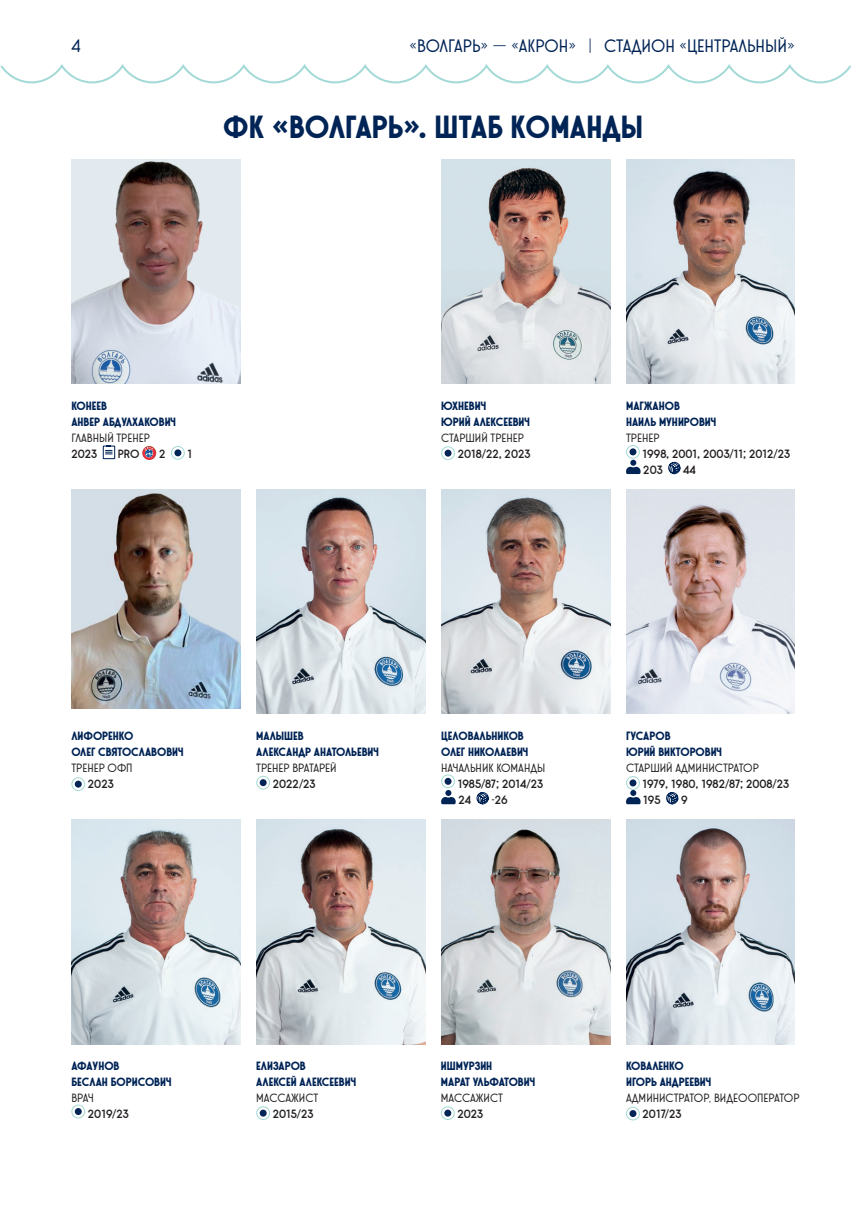
<style>
.page{position:relative;width:851px;height:1214px;background:#fff}
.page>*{position:absolute;margin:0;border:0;box-sizing:border-box;transform-origin:0 0}
.t1{font:32px "Stereonic XL";color:#002456}
.t2{font:18px "Stereonic M";color:#002456}
.t3{font:12px/16px "Stereonic XL";color:#002456}
.t4{font:12px "Stereonic M";color:#231f20}
.t5{font:12px/16px "Stereonic L";color:#231f20}
</style>
<div class="page">
<svg style="left:0;top:64px;width:850px;height:20px"></svg>
<img style="left:441px;top:489px;width:169px;height:224px">
<div style="left:441px;top:774px;width:14px;height:14px;border:1px solid #a3d9d6;border-radius:50%"></div>
<svg style="left:444px;top:777px;width:7px;height:7px"></svg>
<svg style="left:441px;top:790px;width:14px;height:14px"></svg>
<svg style="left:476px;top:792px;width:13px;height:13px"></svg>
<img style="left:71px;top:489px;width:169px;height:219px">
<div style="left:71px;top:777px;width:14px;height:14px;border:1px solid #a3d9d6;border-radius:50%"></div>
<div style="left:75px;top:780px;width:7px;height:7px;background:#002456;border-radius:50%"></div>
<img style="left:441px;top:159px;width:169px;height:224px">
<div style="left:441px;top:446px;width:14px;height:14px;border:1px solid #a3d9d6;border-radius:50%"></div>
<svg style="left:444px;top:449px;width:7px;height:7px"></svg>
<img style="left:626px;top:159px;width:168px;height:224px">
<div style="left:626px;top:445px;width:13px;height:13px;border:1px solid #a3d9d6;border-radius:50%"></div>
<div style="left:629px;top:448px;width:7px;height:7px;background:#002456;border-radius:50%"></div>
<svg style="left:626px;top:459px;width:14px;height:15px"></svg>
<svg style="left:668px;top:461px;width:13px;height:14px"></svg>
<img style="left:256px;top:489px;width:169px;height:224px">
<div style="left:256px;top:775px;width:14px;height:14px;border:1px solid #a3d9d6;border-radius:50%"></div>
<div style="left:259px;top:779px;width:7px;height:7px;background:#002456;border-radius:50%"></div>
<img style="left:71px;top:819px;width:169px;height:224px">
<div style="left:71px;top:1104px;width:14px;height:14px;border:1px solid #a3d9d6;border-radius:50%"></div>
<svg style="left:75px;top:1107px;width:7px;height:7px"></svg>
<img style="left:256px;top:819px;width:169px;height:224px">
<div style="left:256px;top:1106px;width:14px;height:13px;border:1px solid #a3d9d6;border-radius:50%"></div>
<svg style="left:259px;top:1109px;width:7px;height:7px"></svg>
<img style="left:441px;top:819px;width:169px;height:224px">
<div style="left:441px;top:1106px;width:13px;height:13px;border:1px solid #a3d9d6;border-radius:50%"></div>
<div style="left:444px;top:1109px;width:7px;height:7px;background:#002456;border-radius:50%"></div>
<div style="left:626px;top:776px;width:13px;height:13px;border:1px solid #a3d9d6;border-radius:50%"></div>
<div style="left:629px;top:779px;width:7px;height:7px;background:#002456;border-radius:50%"></div>
<svg style="left:626px;top:789px;width:14px;height:15px"></svg>
<svg style="left:666px;top:792px;width:12px;height:13px"></svg>
<img style="left:626px;top:489px;width:168px;height:224px">
<img style="left:71px;top:159px;width:169px;height:224px">
<div style="left:103px;top:445px;width:12px;height:14px;border:1px solid #002456"></div>
<svg style="left:105px;top:445px;width:7px;height:9px"></svg>
<img style="left:142px;top:446px;width:14px;height:14px;border-radius:7px">
<div style="left:171px;top:446px;width:14px;height:13px;border:1px solid #a3d9d6;border-radius:50%"></div>
<div style="left:174px;top:449px;width:7px;height:7px;background:#002456;border-radius:50%"></div>
<img style="left:626px;top:819px;width:168px;height:224px">
<div style="left:626px;top:1106px;width:13px;height:14px;border:1px solid #a3d9d6;border-radius:50%"></div>
<svg style="left:629px;top:1109px;width:7px;height:7px"></svg>
<h2 class="t2" style="left:71px;top:36px;width:11px">4</h2>
<h2 class="t2" style="left:409px;top:36px;width:387px">«волгарь» — «акрон» | стадион «центральный»</h2>
<h1 class="t1" style="left:223px;top:108px;width:421px">фк «волгарь». штаб команды</h1>
<p class="t3" style="left:71px;top:398px;width:106px">КОНЕЕВ<br>АНВЕР АБДУЛХАКОВИЧ</p>
<p class="t4" style="left:71px;top:431px;width:80px">ГЛАВНЫЙ ТРЕНЕР</p>
<p class="t5" style="left:71px;top:446px;width:27px">2023</p>
<p class="t5" style="left:118px;top:446px;width:23px">PRO</p>
<p class="t5" style="left:159px;top:446px;width:8px">2</p>
<p class="t5" style="left:187px;top:446px;width:6px">1</p>
<p class="t3" style="left:441px;top:398px;width:90px">ЮХНЕВИЧ<br>ЮРИЙ АЛЕКСЕЕВИЧ</p>
<p class="t4" style="left:441px;top:431px;width:84px">СТАРШИЙ ТРЕНЕР</p>
<p class="t5" style="left:457px;top:446px;width:74px">2018/22, 2023</p>
<p class="t3" style="left:626px;top:398px;width:92px">МАГЖАНОВ<br>НАИЛЬ МУНИРОВИЧ</p>
<p class="t4" style="left:626px;top:431px;width:35px">ТРЕНЕР</p>
<p class="t5" style="left:642px;top:446px;width:149px">1998, 2001, 2003/11; 2012/23<br>203</p>
<p class="t5" style="left:683px;top:462px;width:14px">44</p>
<p class="t3" style="left:71px;top:728px;width:114px">ЛИФОРЕНКО<br>ОЛЕГ СВЯТОСЛАВОВИЧ</p>
<p class="t4" style="left:71px;top:761px;width:63px">ТРЕНЕР ОФП</p>
<p class="t5" style="left:88px;top:776px;width:27px">2023</p>
<p class="t3" style="left:256px;top:728px;width:124px">МАЛЫШЕВ<br>АЛЕКСАНДР АНАТОЛЬЕВИЧ</p>
<p class="t4" style="left:256px;top:761px;width:82px">ТРЕНЕР ВРАТАРЕЙ</p>
<p class="t5" style="left:273px;top:776px;width:44px">2022/23</p>
<p class="t3" style="left:441px;top:728px;width:89px">ЦЕЛОВАЛЬНИКОВ<br>ОЛЕГ НИКОЛАЕВИЧ</p>
<p class="t4" style="left:441px;top:761px;width:106px">НАЧАЛЬНИК КОМАНДЫ</p>
<p class="t5" style="left:457px;top:776px;width:87px">1985/87; 2014/23<br>24</p>
<p class="t5" style="left:491px;top:792px;width:18px">-26</p>
<p class="t3" style="left:626px;top:728px;width:98px">ГУСАРОВ<br>ЮРИЙ ВИКТОРОВИЧ</p>
<p class="t4" style="left:626px;top:761px;width:134px">СТАРШИЙ АДМИНИСТРАТОР</p>
<p class="t5" style="left:642px;top:776px;width:148px">1979, 1980, 1982/87; 2008/23<br>195</p>
<p class="t5" style="left:681px;top:792px;width:8px">9</p>
<p class="t3" style="left:71px;top:1058px;width:102px">АФАУНОВ<br>БЕСЛАН БОРИСОВИЧ</p>
<p class="t4" style="left:71px;top:1091px;width:24px">ВРАЧ</p>
<p class="t5" style="left:88px;top:1106px;width:42px">2019/23</p>
<p class="t3" style="left:256px;top:1058px;width:101px">ЕЛИЗАРОВ<br>АЛЕКСЕЙ АЛЕКСЕЕВИЧ</p>
<p class="t4" style="left:256px;top:1091px;width:64px">МАССАЖИСТ</p>
<p class="t5" style="left:273px;top:1106px;width:42px">2015/23</p>
<p class="t3" style="left:441px;top:1058px;width:96px">ИШМУРЗИН<br>МАРАТ УЛЬФАТОВИЧ</p>
<p class="t4" style="left:441px;top:1091px;width:64px">МАССАЖИСТ</p>
<p class="t5" style="left:457px;top:1106px;width:27px">2023</p>
<p class="t3" style="left:626px;top:1058px;width:87px">КОВАЛЕНКО<br>ИГОРЬ АНДРЕЕВИЧ</p>
<p class="t4" style="left:626px;top:1091px;width:175px">АДМИНИСТРАТОР, ВИДЕООПЕРАТОР</p>
<p class="t5" style="left:642px;top:1106px;width:40px">2017/23</p>
</div>
